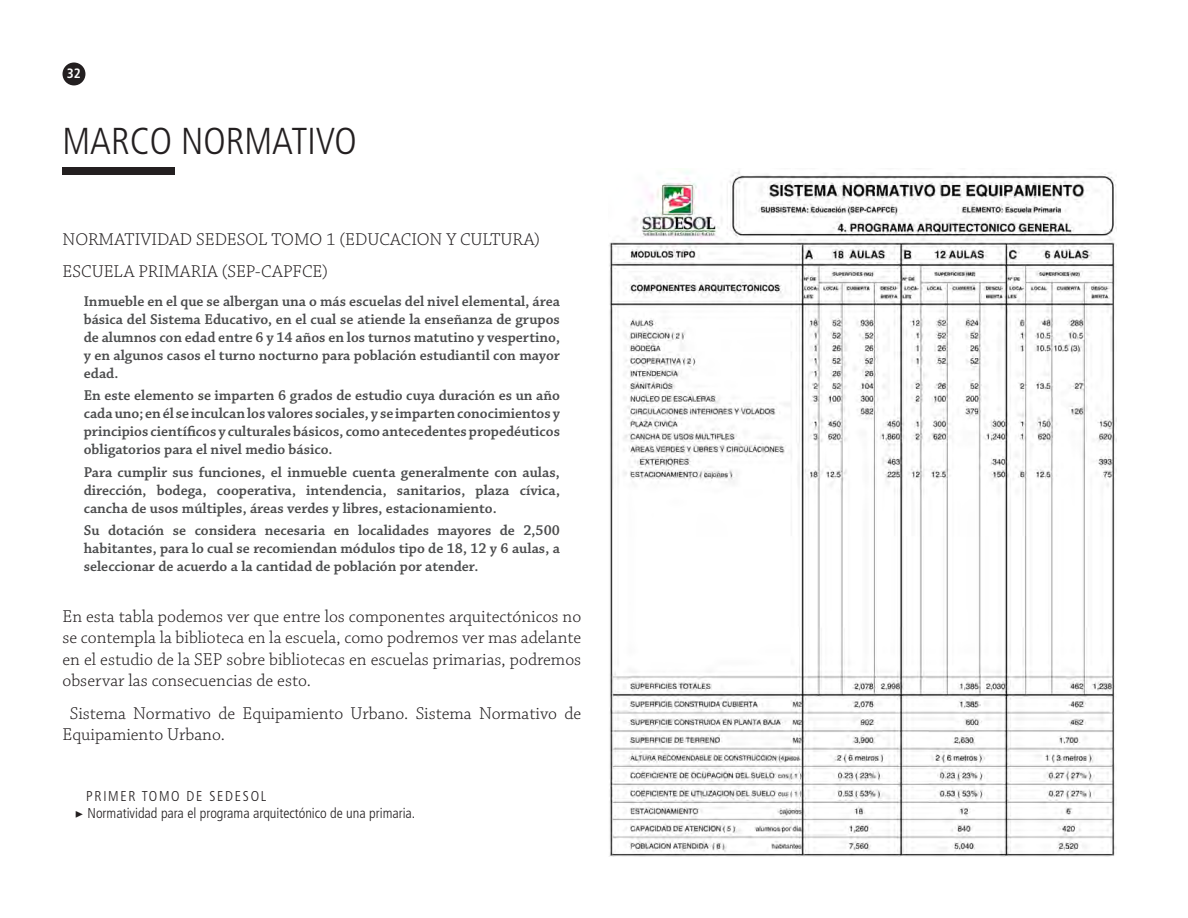
<style>
.page{position:relative;width:1188px;height:918px;background:#fff}
.page>*{position:absolute;margin:0;border:0;box-sizing:border-box;transform-origin:0 0}
.t1{font:300 condensed 37.5px "Frutiger LT Std";color:#231f20}
.t2{font:300 18px/21.6px "Chaparral Pro";color:#231f20}
.t3{font:600 15px/18px "Chaparral Pro";color:#4b4c4d;text-align:justify}
.t4{font:300 condensed 14.25px/17.1px "Frutiger LT Std";color:#231f20}
.t5{font:700 condensed 13.5px "Frutiger LT Std";color:#fff}
.s1{font-family:"Minion Pro";font-weight:700}
</style>
<div class="page">
<div style="left:63px;top:63px;width:22px;height:22px;background:#231f20;border-radius:50%"></div>
<div style="left:63px;top:167px;width:112px;height:8px;background:#231f20"></div>
<img style="left:609px;top:171px;width:507px;height:686px">
<p class="t5" style="left:67px;top:66px;width:16px">32</p>
<h1 class="t1" style="left:63px;top:120px;width:296px">MARCO NORMATIVO</h1>
<p class="t2" style="left:63px;top:224px;width:479px;line-height:32.2px">NORMATIVIDAD SEDESOL TOMO 1 (EDUCACION Y CULTURA)<br>ESCUELA PRIMARIA (SEP-CAPFCE)</p>
<p class="t3" style="left:84px;top:293px;width:478px">Inmueble en el que se albergan una o más escuelas del nivel elemental, área básica del Sistema Educativo, en el cual se atiende la enseñanza de grupos de alumnos con edad entre 6 y 14 años en los turnos matutino y vespertino, y en algunos casos el turno nocturno para población estudiantil con mayor edad.</p>
<p class="t3" style="left:84px;top:387px;width:478px">En este elemento se imparten 6 grados de estudio cuya duración es un año cada uno; en él se inculcan los valores sociales, y se imparten conocimientos y principios científicos y culturales básicos, como antecedentes propedéuticos obligatorios para el nivel medio básico.</p>
<p class="t3" style="left:84px;top:463px;width:478px">Para cumplir sus funciones, el inmueble cuenta generalmente con aulas, dirección, bodega, cooperativa, intendencia, sanitarios, plaza cívica, cancha de usos múltiples, áreas verdes y libres, estacionamiento.</p>
<p class="t3" style="left:84px;top:521px;width:478px">Su dotación se considera necesaria en localidades mayores de 2,500 habitantes, para lo cual se recomiendan módulos tipo de 18, 12 y 6 aulas, a seleccionar de acuerdo a la cantidad de población por atender.</p>
<p class="t2" style="left:63px;top:606px;width:520px;text-align:justify">En esta tabla podemos ver que entre los componentes arquitectónicos no se contempla la biblioteca en la escuela, como podremos ver mas adelante en el estudio de la SEP sobre bibliotecas en escuelas primarias, podremos observar las consecuencias de esto.</p>
<p class="t2" style="left:63px;top:703px;width:520px;text-indent:7px">Sistema Normativo de Equipamiento Urbano. Sistema Normativo de<br>Equipamiento Urbano.</p>
<p class="t4" style="left:75px;top:788px;width:342px;text-indent:11px">PRIMER TOMO DE SEDESOL<br><span class="s1">▶</span> Normatividad para el programa arquitectónico de una primaria.</p>
</div>
